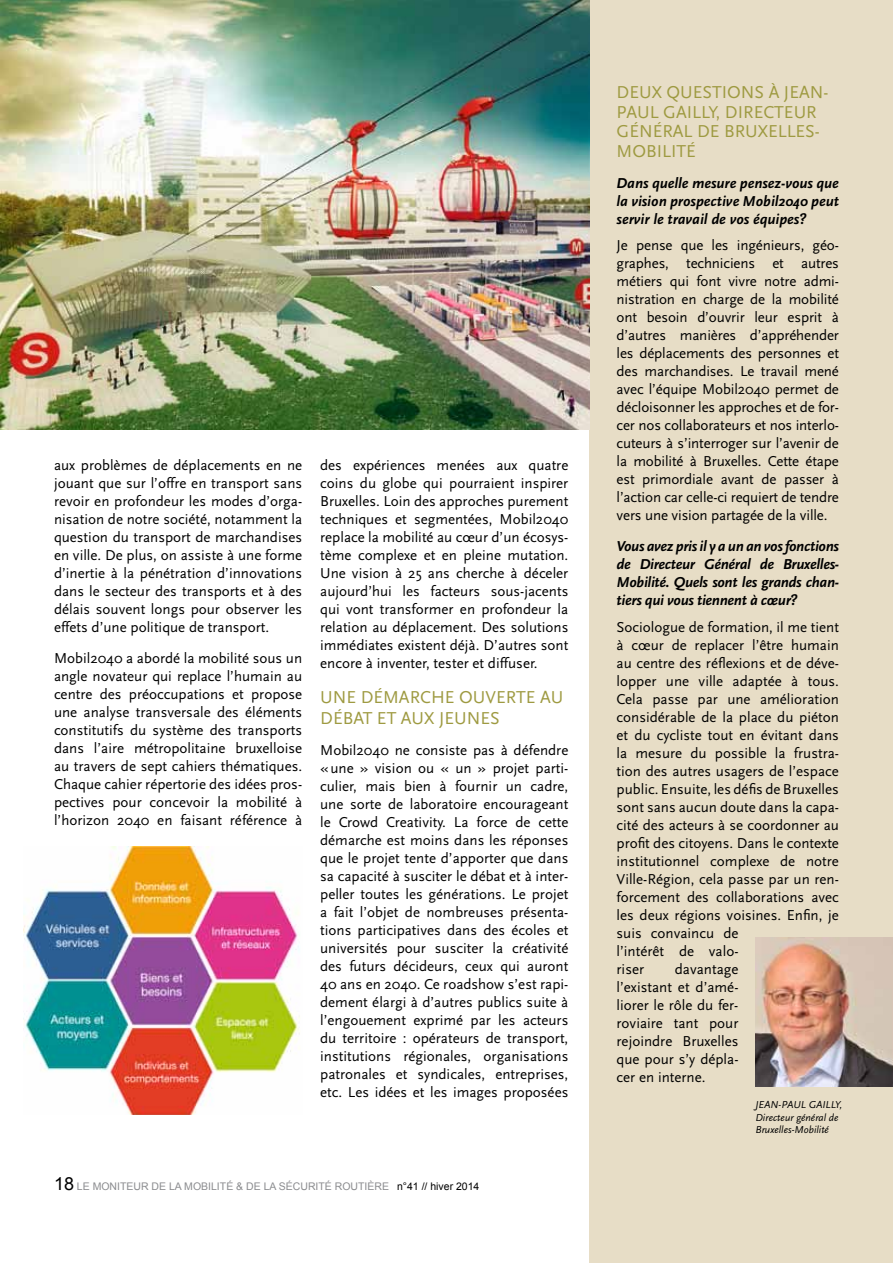
<style>
.page{position:relative;width:893px;height:1263px;background:#fff}
.page>*{position:absolute;margin:0;border:0;box-sizing:border-box;transform-origin:0 0}
.t1{font:18px/19.5px "Scala Sans";color:#9e9a41}
.t2{font:15px/18px "Scala Sans";color:#000;text-align:justify}
.t3{font:italic 700 15px/18px "Scala Sans";letter-spacing:-.01em;color:#000;text-align:justify}
.t4{font:10.5px "Arial";color:#8b8c8f}
.t5{font:italic 10.5px/12.6px "Scala Sans";color:#000}
.s1{font-size:18px;color:#000}
.s2{color:#000}
</style>
<div class="page">
<div style="left:589px;top:0;width:304px;height:1263px;background:#e7ddc6"></div>
<img style="left:0;top:0;width:589px;height:429px">
<img style="left:23px;top:846px;width:277px;height:269px">
<img style="left:755px;top:938px;width:138px;height:148px">
<p class="t2" style="left:54px;top:457px;width:250px">aux problèmes de déplacements en ne jouant que sur l’offre en transport sans revoir en profondeur les modes d’orga&shy;nisation de notre société, notamment la question du transport de marchandises en ville. De plus, on assiste à une forme d’inertie à la pénétration d’innovations dans le secteur des transports et à des délais souvent longs pour observer les effets d’une politique de transport.</p>
<p class="t2" style="left:54px;top:650px;width:250px">Mobil2040 a abordé la mobilité sous un angle novateur qui replace l’humain au centre des préoccupations et propose une analyse transversale des éléments constitutifs du système des transports dans l’aire métropolitaine bruxelloise au travers de sept cahiers thématiques.<br>Chaque cahier répertorie des idées pros&shy;pectives pour concevoir la mobilité à l’horizon 2040 en faisant référence à</p>
<p class="t2" style="left:320px;top:457px;width:250px">des expériences menées aux quatre coins du globe qui pourraient inspirer Bruxelles. Loin des approches purement techniques et segmentées, Mobil2040 replace la mobilité au cœur d’un écosys&shy;tème complexe et en pleine mutation.<br>Une vision à 25 ans cherche à déceler aujourd’hui les facteurs sous-jacents qui vont transformer en profondeur la relation au déplacement. Des solutions immédiates existent déjà. D’autres sont encore à inventer, tester et diffuser.</p>
<p class="t1" style="left:320px;top:687px;width:152px">Une démarch e ouv</p>
<p class="t1" style="left:496px;top:687px;width:56px">erte au</p>
<p class="t1" style="left:320px;top:709px;width:33px">débat</p>
<p class="t1" style="left:377px;top:709px;width:37px">et aux</p>
<p class="t1" style="left:439px;top:709px;width:60px">jeunes</p>
<p class="t2" style="left:320px;top:741px;width:250px">Mobil2040 ne consiste pas à défendre «une » vision ou « un » projet parti&shy;culier, mais bien à fournir un cadre, une sorte de laboratoire encourageant le Crowd Creativity. La force de cette démarche est moins dans les réponses que le projet tente d’apporter que dans sa capacité à susciter le débat et à inter&shy;peller toutes les générations. Le projet a fait l’objet de nombreuses présenta&shy;tions participatives dans des écoles et universités pour susciter la créativité des futurs décideurs, ceux qui auront 40 ans en 2040. Ce roadshow s’est rapi&shy;dement élargi à d’autres publics suite à l’engouement exprimé par les acteurs du territoire : opérateurs de transport, institutions régionales, organisations patronales et syndicales, entreprises, etc. Les idées et les images proposées</p>
<p class="t4" style="left:54px;top:1179px;width:427px"><span class="s1">18</span> LE MONITEUR DE LA MOBILITÉ &amp; DE LA SÉCURITÉ ROUTIÈRE <span class="s2">N°41 // HIVER 2014</span></p>
<p class="t1" style="left:617px;top:83px;width:97px">Deux qu estio</p>
<p class="t1" style="left:741px;top:83px;width:89px">ns à Jean-</p>
<p class="t1" style="left:617px;top:103px;width:22px">Paul</p>
<p class="t1" style="left:663px;top:103px;width:11px">Gaill</p>
<p class="t1" style="left:617px;top:103px;width:205px;text-indent:92px">y, Di recteu r général de Bruxelles-<br>Mobilit</p>
<p class="t1" style="left:686px;top:142px;width:11px">é</p>
<p class="t3" style="left:617px;top:174px;width:224px">Dans quelle mesure pensez-vous que la vision prospective Mobil2040 peut servir le travail de vos équipes?</p>
<p class="t2" style="left:617px;top:237px;width:224px">Je pense que les ingénieurs, géo&shy;graphes, techniciens et autres métiers qui font vivre notre admi&shy;nistration en charge de la mobilité ont besoin d’ouvrir leur esprit à d’autres manières d’appréhender les déplacements des personnes et des marchandises. Le travail mené avec l’équipe Mobil2040 permet de décloisonner les approches et de for&shy;cer nos collaborateurs et nos interlo&shy;cuteurs à s’interroger sur l’avenir de la mobilité à Bruxelles. Cette étape est primordiale avant de passer à l’action car celle-ci requiert de tendre vers une vision partagée de la ville.</p>
<p class="t3" style="left:617px;top:537px;width:224px">Vous avez pris il y a un an vos fonctions de Directeur Général de Bruxelles-Mobilité. Quels sont les grands chan&shy;tiers qui vous tiennent à cœur?</p>
<p class="t2" style="left:617px;top:618px;width:224px;text-align:left">Sociologue de formation, il me tient à cœur de replacer l’être humain au centre des réflexions et de déve&shy;lopper une ville adaptée à tous.<br>Cela passe par une amélioration considérable de la place du piéton et du cycliste tout en évitant dans la mesure du possible la frustra&shy;tion des autres usagers de l’espace public. Ensuite, les défis de Bruxelles sont sans aucun doute dans la capa&shy;cité des acteurs à se coordonner au profit des citoyens. Dans le contexte institutionnel complexe de notre<br>Ville-Région, cela passe par un ren&shy;forcement des collaborations avec les deux régions voisines. Enfin, je suis convaincu de<br>l’intérêt de valo-<br>riser</p>
<p class="t2" style="left:617px;top:960px;width:123px;text-indent:58px">davantage l’existant et d’amé&shy;liorer le rôle du fer&shy;roviaire tant pour rejoindre Bruxelles que pour s’y dépla&shy;cer en interne.</p>
<p class="t5" style="left:755px;top:1098px;width:11px">Jean</p>
<p class="t5" style="left:778px;top:1098px;width:16px">-Paul</p>
<p class="t5" style="left:809px;top:1098px;width:14px">Gaill</p>
<p class="t5" style="left:755px;top:1098px;width:88px;text-indent:79px">y,<br>Directeur général de<br>Bruxelles-Mobilité</p>
</div>
